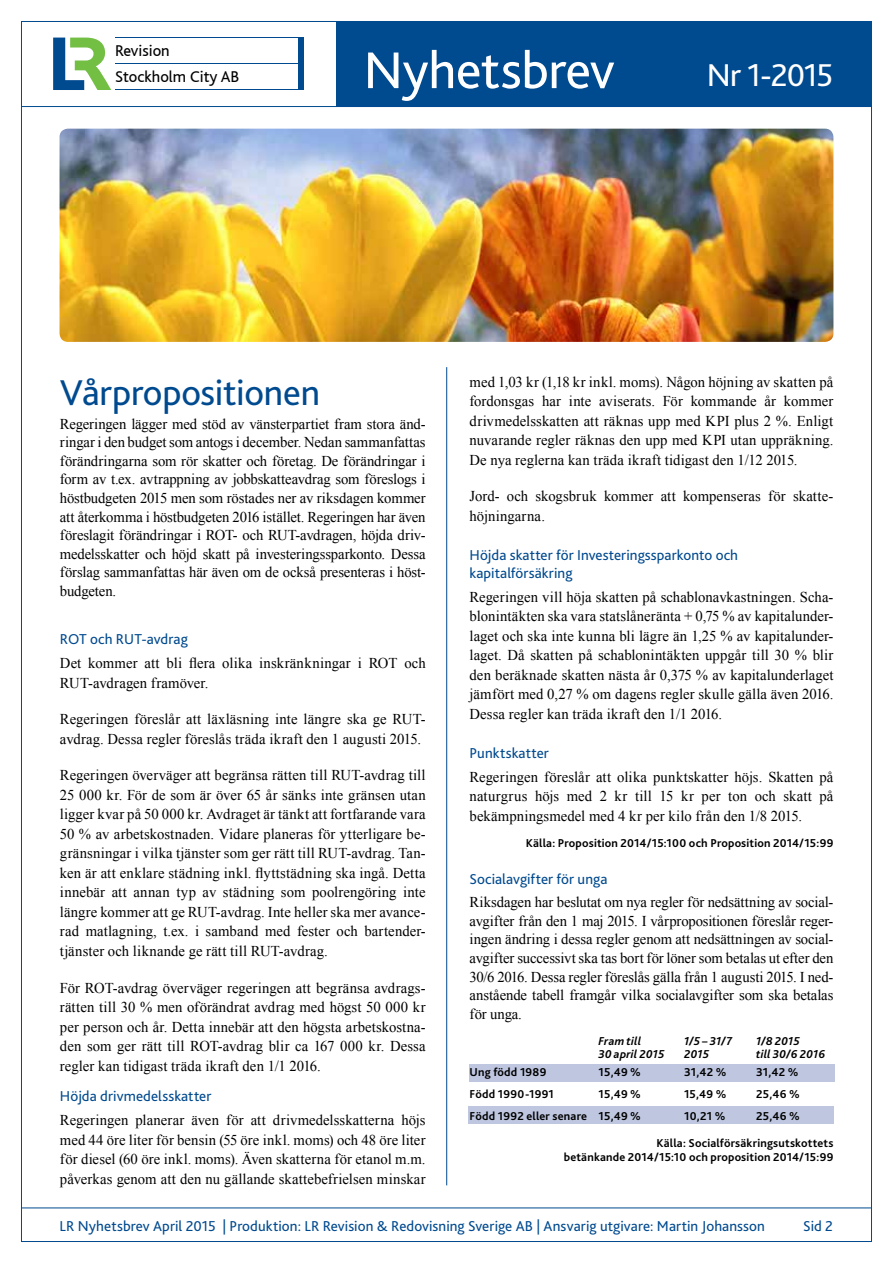
<style>
.page{position:relative;width:893px;height:1263px;background:#fff}
.page>*{position:absolute;margin:0;border:0;box-sizing:border-box;transform-origin:0 0}
.t1{font:54px "Bliss 2";letter-spacing:-.01em;color:#fff}
.t2{font:37.5px "Bliss 2";letter-spacing:-.005em;color:#004a8f}
.t3{font:33px "Bliss 2";letter-spacing:-.035em;color:#fff}
.t4{font:16.35px "Bliss";color:#000}
.t5{font:15px/19.5px "Times New Roman";letter-spacing:.005em;color:#000;text-align:justify}
.t6{font:15px/18px "Bliss 2";letter-spacing:.005em;color:#004a8f}
.t7{font:700 12px/13.5px "Bliss 2";letter-spacing:.015em;color:#000;text-align:right}
.t8{font:italic 700 12px "Bliss 2";letter-spacing:.01em;color:#000}
</style>
<div class="page">
<hr style="left:21px;top:106px;width:851px;height:1px;background:#004a8f">
<div style="left:336px;top:21px;width:536px;height:85px;background:#004a8f"></div>
<hr style="left:21px;top:1208px;width:851px;height:1px;background:#004a8f">
<div style="left:469px;top:1065px;width:366px;height:17px;background:#bec6e0"></div>
<div style="left:468px;top:1107px;width:366px;height:17px;background:#bec6e0"></div>
<hr style="left:446px;top:367px;width:1px;height:818px;background:#004a8f">
<img style="left:60px;top:129px;width:773px;height:213px">
<div style="left:299px;top:38px;width:5px;height:52px;background:#004a8f"></div>
<svg style="left:53px;top:38px;width:58px;height:52px"></svg>
<hr style="left:115px;top:38px;width:188px;height:1px;background:#004a8f">
<hr style="left:115px;top:89px;width:188px;height:1px;background:#004a8f">
<hr style="left:115px;top:63px;width:188px;height:1px;background:#004a8f">
<p class="t4" style="left:115px;top:42px;width:56px">Revision</p>
<p class="t4" style="left:115px;top:68px;width:126px">Stockholm City AB</p>
<h1 class="t1" style="left:364px;top:37px;width:253px">Nyhetsbrev</h1>
<h3 class="t3" style="left:707px;top:54px;width:128px">Nr 1-2015</h3>
<h2 class="t2" style="left:60px;top:370px;width:262px">Vårpropositionen</h2>
<p class="t5" style="left:60px;top:414px;width:367px;line-height:18.6px">Regeringen lägger med stöd av vänsterpartiet fram stora änd&shy;ringar i den budget som antogs i december. Nedan sammanfattas förändringarna som rör skatter och företag. De förändringar i form av t.ex. avtrappning av jobbskatteavdrag som föreslogs i höstbudgeten 2015 men som röstades ner av riksdagen kommer att återkomma i höstbudgeten 2016 istället. Regeringen har även föreslagit förändringar i ROT- och RUT-avdragen, höjda driv&shy;medelsskatter och höjd skatt på investeringssparkonto. Dessa förslag sammanfattas här även om de också presenteras i höst&shy;budgeten.</p>
<p class="t6" style="left:60px;top:630px;width:129px">ROT och RUT-avdrag</p>
<p class="t5" style="left:60px;top:653px;width:367px">Det kommer att bli flera olika inskränkningar i ROT och<br>RUT-avdragen framöver.</p>
<p class="t5" style="left:60px;top:709px;width:367px">Regeringen föreslår att läxläsning inte längre ska ge RUT&shy;avdrag. Dessa regler föreslås träda ikraft den 1 augusti 2015.</p>
<p class="t5" style="left:60px;top:765px;width:367px">Regeringen överväger att begränsa rätten till RUT-avdrag till 25 000 kr. För de som är över 65 år sänks inte gränsen utan ligger kvar på 50 000 kr. Avdraget är tänkt att fortfarande vara 50 % av arbetskostnaden. Vidare planeras för ytterligare be&shy;gränsningar i vilka tjänster som ger rätt till RUT-avdrag. Tan&shy;ken är att enklare städning inkl. flyttstädning ska ingå. Detta innebär att annan typ av städning som poolrengöring inte längre kommer att ge RUT-avdrag. Inte heller ska mer avance&shy;rad matlagning, t.ex. i samband med fester och bartender&shy;tjänster och liknande ge rätt till RUT-avdrag.</p>
<p class="t5" style="left:60px;top:977px;width:367px">För ROT-avdrag överväger regeringen att begränsa avdrags&shy;rätten till 30 % men oförändrat avdrag med högst 50 000 kr per person och år. Detta innebär att den högsta arbetskostna&shy;den som ger rätt till ROT-avdrag blir ca 167 000 kr. Dessa regler kan tidigast träda ikraft den 1/1 2016.</p>
<p class="t6" style="left:60px;top:1087px;width:153px">Höjda drivmedelsskatter</p>
<p class="t5" style="left:60px;top:1110px;width:367px">Regeringen planerar även för att drivmedelsskatterna höjs med 44 öre liter för bensin (55 öre inkl. moms) och 48 öre liter för diesel (60 öre inkl. moms). Även skatterna för etanol m.m. påverkas genom att den nu gällande skattebefrielsen minskar</p>
<p class="t5" style="left:470px;top:371px;width:365px">med 1,03 kr (1,18 kr inkl. moms). Någon höjning av skatten på fordonsgas har inte aviserats. För kommande år kommer drivmedelsskatten att räknas upp med KPI plus 2 %. Enligt nuvarande regler räknas den upp med KPI utan uppräkning.<br>De nya reglerna kan träda ikraft tidigast den 1/12 2015.</p>
<p class="t5" style="left:470px;top:486px;width:365px">Jord- och skogsbruk kommer att kompenseras för skatte&shy;höjningarna.</p>
<p class="t6" style="left:470px;top:545px;width:270px">Höjda skatter för Investeringssparkonto och kapitalförsäkring</p>
<p class="t5" style="left:470px;top:587px;width:365px">Regeringen vill höja skatten på schablonavkastningen. Scha&shy;blonintäkten ska vara statslåneränta + 0,75 % av kapitalunder&shy;laget och ska inte kunna bli lägre än 1,25 % av kapitalunder&shy;laget. Då skatten på schablonintäkten uppgår till 30 % blir den beräknade skatten nästa år 0,375 % av kapitalunderlaget jämfört med 0,27 % om dagens regler skulle gälla även 2016.<br>Dessa regler kan träda ikraft den 1/1 2016.</p>
<p class="t6" style="left:470px;top:743px;width:81px">Punktskatter</p>
<p class="t5" style="left:470px;top:767px;width:365px">Regeringen föreslår att olika punktskatter höjs. Skatten på naturgrus höjs med 2 kr till 15 kr per ton och skatt på bekämpningsmedel med 4 kr per kilo från den 1/8 2015.</p>
<p class="t7" style="left:526px;top:835px;width:309px">Källa: Proposition 2014/15:100 och Proposition 2014/15:99</p>
<p class="t6" style="left:470px;top:870px;width:139px">Socialavgifter för unga</p>
<p class="t5" style="left:470px;top:893px;width:365px;line-height:18.6px">Riksdagen har beslutat om nya regler för nedsättning av social&shy;avgifter från den 1 maj 2015. I vårpropositionen föreslår reger&shy;ingen ändring i dessa regler genom att nedsättningen av social&shy;avgifter successivt ska tas bort för löner som betalas ut efter den 30/6 2016. Dessa regler föreslås gälla från 1 augusti 2015. I ned&shy;anstående tabell framgår vilka socialavgifter som ska betalas för unga.</p>
<p class="t8" style="left:599px;top:1033px;width:44px">Fram till</p>
<p class="t8" style="left:684px;top:1033px;width:50px">1/5 – 31/7</p>
<p class="t8" style="left:756px;top:1033px;width:45px">1/8 2015</p>
<p class="t8" style="left:599px;top:1047px;width:67px">30 april 2015</p>
<p class="t8" style="left:684px;top:1047px;width:26px">2015</p>
<p class="t8" style="left:756px;top:1047px;width:71px">till 30/6 2016</p>
<p class="t7" style="left:470px;top:1065px;width:78px">Ung född 1989</p>
<p class="t7" style="left:599px;top:1065px;width:44px">15,49 %</p>
<p class="t7" style="left:684px;top:1065px;width:44px">31,42 %</p>
<p class="t7" style="left:756px;top:1065px;width:44px">31,42 %</p>
<p class="t7" style="left:470px;top:1087px;width:86px">Född 1990-1991</p>
<p class="t7" style="left:599px;top:1087px;width:44px">15,49 %</p>
<p class="t7" style="left:684px;top:1087px;width:44px">15,49 %</p>
<p class="t7" style="left:756px;top:1087px;width:45px">25,46 %</p>
<p class="t7" style="left:470px;top:1109px;width:173px">Född 1992 eller senare 15,49 %</p>
<p class="t7" style="left:684px;top:1109px;width:43px">10,21 %</p>
<p class="t7" style="left:756px;top:1109px;width:45px">25,46 %</p>
<p class="t7" style="left:564px;top:1136px;width:271px">Källa: Socialförsäkringsutskottets<br>betänkande 2014/15:10 och proposition 2014/15:99</p>
<p class="t6" style="left:60px;top:1217px;width:707px">LR Nyhetsbrev April 2015 | Produktion: LR Revision &amp; Redovisning Sverige AB | Ansvarig utgivare: Martin Johansson</p>
<p class="t6" style="left:803px;top:1217px;width:31px">Sid 2</p>
</div>
